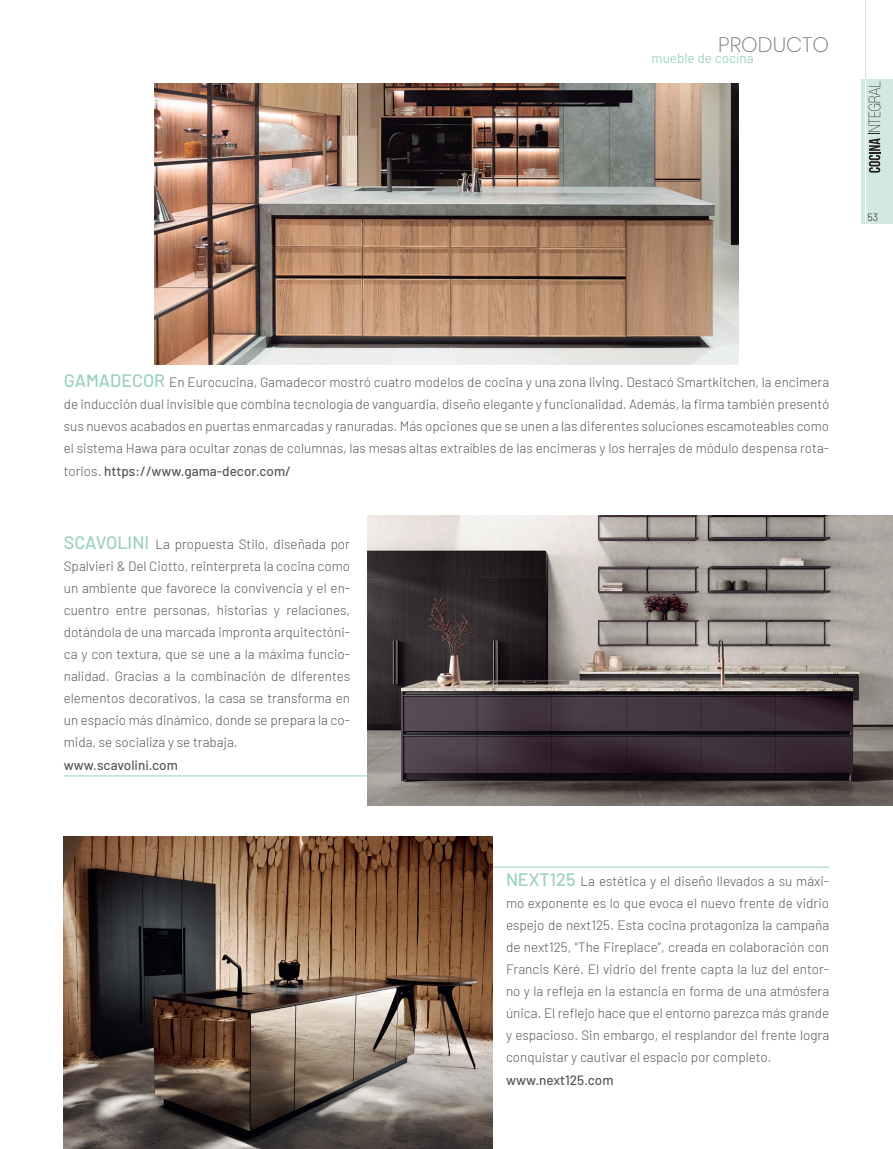
<style>
.page{position:relative;width:893px;height:1149px;background:#fff}
.page>*{position:absolute;margin:0;border:0;box-sizing:border-box;transform-origin:0 0}
.t1{font:200 21px "Poppins";color:#76787b}
.t2{font:300 13.5px/22px "Barlow";color:#57585a;text-align:justify}
.t3{font:500 13.5px "Barlow";color:#57585a}
.t4{font:13.5px "Barlow";color:#9fd2c5}
.t5{font:300 10.5px "Barlow";color:#231f20}
.s1{font-weight:500;font-size:18px;color:#9bd0c2}
.s2{font-weight:500}
</style>
<div class="page">
<div style="left:861px;top:79px;width:32px;height:144px;background:#d2e9e2"></div>
<hr style="left:865px;top:78px;width:1px;height:145px;background:#fff">
<hr style="left:865px;top:0;width:1px;height:79px;background:#d2e9e2">
<svg style="left:868px;top:82px;width:12px;height:91px"></svg>
<hr style="left:492px;top:866px;width:337px;height:1px;background:#96cebf">
<img style="left:154px;top:84px;width:584px;height:281px">
<img style="left:64px;top:836px;width:428px;height:312px">
<hr style="left:64px;top:775px;width:336px;height:1px;background:#96cebf">
<img style="left:367px;top:516px;width:526px;height:289px">
<h1 class="t1" style="left:718px;top:32px;width:112px">PRODUCTO</h1>
<p class="t4" style="left:651px;top:49px;width:104px">mueble de cocina</p>
<p class="t5" style="left:867px;top:209px;width:12px">53</p>
<p class="t2" style="left:64px;top:370px;width:767px"><span class="s1">GAMADECOR</span> En Eurocucina, Gamadecor mostró cuatro modelos de cocina y una zona living. Destacó Smartkitchen, la encimera de inducción dual invisible que combina tecnología de vanguardia, diseño elegante y funcionalidad. Además, la firma también presentó sus nuevos acabados en puertas enmarcadas y ranuradas. Más opciones que se unen a las diferentes soluciones escamoteables como el sistema Hawa para ocultar zonas de columnas, las mesas altas extraíbles de las encimeras y los herrajes de módulo despensa rota&shy;torios. <span class="s2">https://www.gama-decor.com/</span></p>
<p class="t2" style="left:64px;top:532px;width:288px"><span class="s1">SCAVOLINI</span> La propuesta Stilo, diseñada por Spalvieri &amp; Del Ciotto, reinterpreta la cocina como un ambiente que favorece la convivencia y el en&shy;cuentro entre personas, historias y relaciones, dotándola de una marcada impronta arquitectóni&shy;ca y con textura, que se une a la máxima funcio&shy;nalidad. Gracias a la combinación de diferentes elementos decorativos, la casa se transforma en un espacio más dinámico, donde se prepara la co&shy;mida, se socializa y se trabaja.</p>
<p class="t3" style="left:64px;top:755px;width:116px">www.scavolini.com</p>
<p class="t2" style="left:506px;top:868px;width:325px"><span class="s1">NEXT125</span> La estética y el diseño llevados a su máxi&shy;mo exponente es lo que evoca el nuevo frente de vidrio espejo de next125. Esta cocina protagoniza la campaña de next125, “The Fireplace”, creada en colaboración con Francis Kéré. El vidrio del frente capta la luz del entor&shy;no y la refleja en la estancia en forma de una atmósfera única. El reflejo hace que el entorno parezca más grande y espacioso. Sin embargo, el resplandor del frente logra conquistar y cautivar el espacio por completo.</p>
<p class="t3" style="left:506px;top:1069px;width:109px">www.next125.com</p>
</div>
